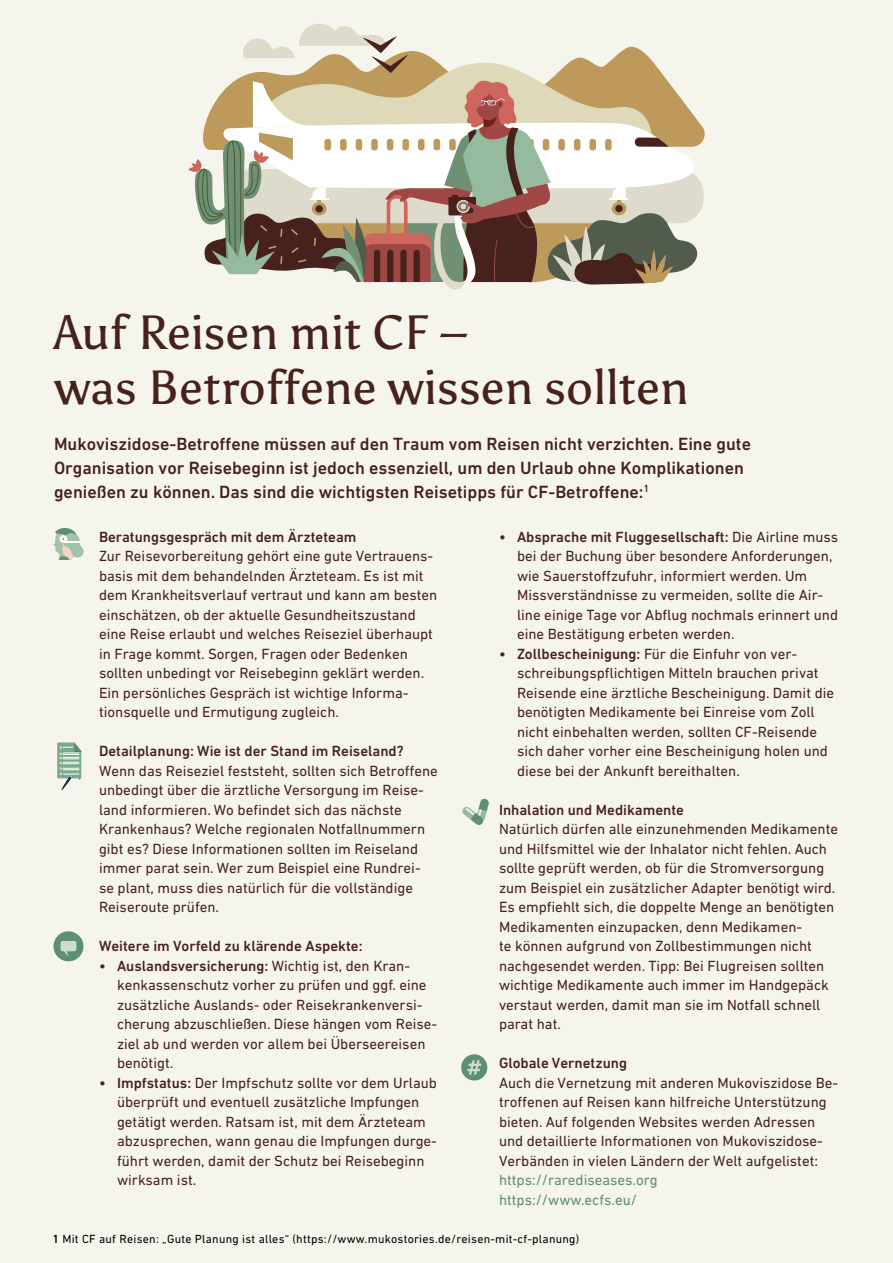
<style>
.page{position:relative;width:893px;height:1263px;background:#f5f5ed}
.page>*{position:absolute;margin:0;border:0;box-sizing:border-box;transform-origin:0 0}
.t1{font:48px/55.5px "Asul";color:#47211c}
.t2{font:500 18px/24px "DIN Next CYR";color:#47211c}
.t3{font:15px/19.5px "DIN Next CYR";color:#47211c}
.t4{font:500 15px "DIN Next CYR";color:#47211c}
.t5{font:15px/19.5px "DIN Next CYR";color:#5e8f73}
.t6{font:12px "DIN Next CYR";letter-spacing:.02em;color:#000}
.s1{font-weight:500}
</style>
<div class="page">
<svg style="left:188px;top:24px;width:517px;height:266px"></svg>
<svg style="left:53px;top:931px;width:30px;height:30px"></svg>
<svg style="left:462px;top:798px;width:27px;height:27px"></svg>
<svg style="left:461px;top:1054px;width:26px;height:26px"></svg>
<svg style="left:53px;top:528px;width:31px;height:33px"></svg>
<svg style="left:57px;top:742px;width:24px;height:48px"></svg>
<h1 class="t1" style="left:54px;top:304px;width:636px">Auf Reisen mit CF –<br>was Betroffene wissen sollten</h1>
<p class="t2" style="left:54px;top:431px;width:699px">Mukoviszidose-Betroffene müssen auf den Traum vom Reisen nicht verzichten. Eine gute<br>Organisation vor Reisebeginn ist jedoch essenziell, um den Urlaub ohne Komplikationen genießen zu können. Das sind die wichtigsten Reisetipps für CF-Betroffene:<sup>1</sup></p>
<p class="t4" style="left:99px;top:528px;width:259px">Beratungsgespräch mit dem Ärzteteam</p>
<p class="t3" style="left:99px;top:546px;width:340px">Zur Reisevorbereitung gehört eine gute Vertrauens&shy;basis mit dem behandelnden Ärzteteam. Es ist mit dem Krankheitsverlauf vertraut und kann am besten einschätzen, ob der aktuelle Gesundheitszustand eine Reise erlaubt und welches Reiseziel überhaupt in Frage kommt. Sorgen, Fragen oder Bedenken sollten unbedingt vor Reisebeginn geklärt werden.<br>Ein persönliches Gespräch ist wichtige Informa&shy;tionsquelle und Ermutigung zugleich.</p>
<p class="t4" style="left:99px;top:742px;width:306px">Detailplanung: Wie ist der Stand im Reiseland?</p>
<p class="t3" style="left:99px;top:760px;width:340px">Wenn das Reiseziel feststeht, sollten sich Betroffene unbedingt über die ärztliche Versorgung im Reise&shy;land informieren. Wo befindet sich das nächste Krankenhaus? Welche regionalen Notfallnummern gibt es? Diese Informationen sollten im Reiseland immer parat sein. Wer zum Beispiel eine Rundrei&shy;se plant, muss dies natürlich für die vollständige Reiseroute prüfen.</p>
<p class="t4" style="left:99px;top:937px;width:265px">Weitere im Vorfeld zu klärende Aspekte:</p>
<p class="t3" style="left:117px;top:955px;width:322px;text-indent:-18px"><span class="s1">• Auslandsversicherung:</span> Wichtig ist, den Kran&shy;kenkassenschutz vorher zu prüfen und ggf. eine zusätzliche Auslands- oder Reisekrankenversi&shy;cherung abzuschließen. Diese hängen vom Reise&shy;ziel ab und werden vor allem bei Überseereisen benötigt.</p>
<p class="t3" style="left:117px;top:1072px;width:321px;text-indent:-18px"><span class="s1">• Impfstatus:</span> Der Impfschutz sollte vor dem Urlaub überprüft und eventuell zusätzliche Impfungen getätigt werden. Ratsam ist, mit dem Ärzteteam abzusprechen, wann genau die Impfungen durge&shy;führt werden, damit der Schutz bei Reisebeginn wirksam ist.</p>
<p class="t3" style="left:517px;top:526px;width:323px;text-indent:-18px"><span class="s1">• Absprache mit Fluggesellschaft:</span> Die Airline muss bei der Buchung über besondere Anforderungen, wie Sauerstoffzufuhr, informiert werden. Um Missverständnisse zu vermeiden, sollte die Air&shy;line einige Tage vor Abflug nochmals erinnert und eine Bestätigung erbeten werden.</p>
<p class="t3" style="left:517px;top:643px;width:319px;text-indent:-18px"><span class="s1">• Zollbescheinigung:</span> Für die Einfuhr von ver&shy;schreibungspflichtigen Mitteln brauchen privat Reisende eine ärztliche Bescheinigung. Damit die benötigten Medikamente bei Einreise vom Zoll nicht einbehalten werden, sollten CF-Reisende sich daher vorher eine Bescheinigung holen und diese bei der Ankunft bereithalten.</p>
<p class="t4" style="left:499px;top:801px;width:186px">Inhalation und Medikamente</p>
<p class="t3" style="left:499px;top:819px;width:341px">Natürlich dürfen alle einzunehmenden Medikamente und Hilfsmittel wie der Inhalator nicht fehlen. Auch sollte geprüft werden, ob für die Stromversorgung zum Beispiel ein zusätzlicher Adapter benötigt wird.<br>Es empfiehlt sich, die doppelte Menge an benötigten Medikamenten einzupacken, denn Medikamen-<br>te können aufgrund von Zollbestimmungen nicht nachgesendet werden. Tipp: Bei Flugreisen sollten wichtige Medikamente auch immer im Handgepäck verstaut werden, damit man sie im Notfall schnell parat hat.</p>
<p class="t4" style="left:499px;top:1054px;width:130px">Globale Vernetzung</p>
<p class="t3" style="left:499px;top:1072px;width:341px">Auch die Vernetzung mit anderen Mukoviszidose Be&shy;troffenen auf Reisen kann hilfreiche Unterstützung bieten. Auf folgenden Websites werden Adressen und detaillierte Informationen von Mukoviszidose-Verbänden in vielen Ländern der Welt aufgelistet:</p>
<p class="t5" style="left:499px;top:1170px;width:160px">https://rarediseases.org https://www.ecfs.eu/</p>
<p class="t6" style="left:52px;top:1232px;width:528px"><span class="s1">1</span> Mit CF auf Reisen: „Gute Planung ist alles“ (https://www.mukostories.de/reisen-mit-cf-planung)</p>
</div>
